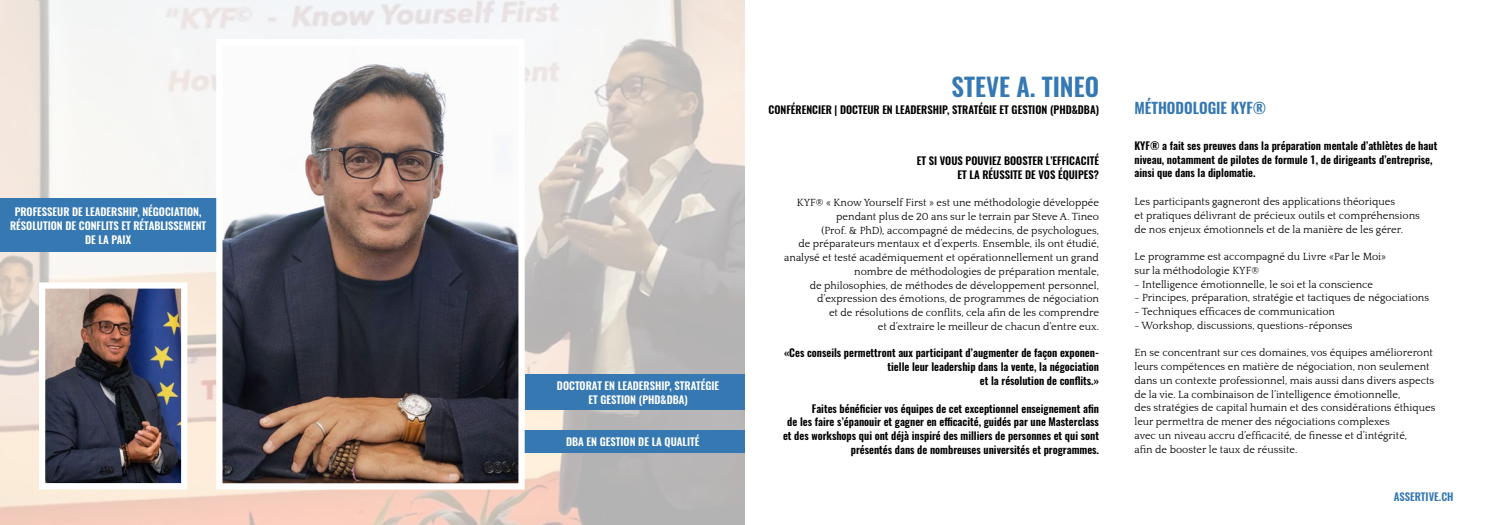
<style>
.page{position:relative;width:1489px;height:525px;background:#fff}
.page>*{position:absolute;margin:0;border:0;box-sizing:border-box;transform-origin:0 0}
.t1{font:600 25px "Oswald";color:#3578b2}
.t2{font:600 15px "Oswald";color:#3578b2}
.t3{font:10.62px/13.8px "Quattrocento";color:#000}
.t4{font:600 10.62px/13.8px "Oswald";color:#000;text-align:right}
.t5{font:600 10.62px/13.8px "Oswald";color:#fff;text-align:center}
.t6{font:600 10.62px "Oswald";color:#3578b2}
</style>
<div class="page">
<img style="left:0;top:0;width:744px;height:524px">
<img style="left:46px;top:289px;width:134px;height:193px">
<div style="left:39px;top:282px;width:148px;height:207px;border:6px solid #fff"></div>
<div style="left:0;top:198px;width:216px;height:54px;background:#3578b2"></div>
<div style="left:524px;top:374px;width:220px;height:35px;background:#3578b2"></div>
<div style="left:521px;top:430px;width:223px;height:22px;background:#3578b2"></div>
<img style="left:223px;top:46px;width:294px;height:436px">
<div style="left:216px;top:39px;width:308px;height:450px;border:6px solid #fff"></div>
<p class="t5" style="left:10px;top:205px;width:197px">PROFESSEUR DE LEADERSHIP, NÉGOCIATION,<br>RÉSOLUTION DE CONFLITS ET RÉTABLISSEMENT<br>DE LA PAIX</p>
<p class="t5" style="left:557px;top:378px;width:164px">DOCTORAT EN LEADERSHIP, STRATÉGIE<br>ET GESTION (PHD&amp;DBA)</p>
<p class="t5" style="left:566px;top:435px;width:135px">DBA EN GESTION DE LA QUALITÉ</p>
<h1 class="t1" style="left:951px;top:69px;width:149px">STEVE A. TINEO</h1>
<p class="t4" style="left:768px;top:103px;width:332px">CONFÉRENCIER | DOCTEUR EN LEADERSHIP, STRATÉGIE ET GESTION (PHD&amp;DBA)</p>
<p class="t4" style="left:916px;top:154px;width:184px">ET SI VOUS POUVIEZ BOOSTER L’EFFICACITÉ<br>ET LA RÉUSSITE DE VOS ÉQUIPES?</p>
<p class="t3" style="left:784px;top:196px;width:316px;text-align:right">KYF® « Know Yourself First » est une méthodologie développée pendant plus de 20 ans sur le terrain par Steve A. Tineo<br>(Prof. &amp; PhD), accompagné de médecins, de psychologues,<br>de préparateurs mentaux et d’experts. Ensemble, ils ont étudié, analysé et testé académiquement et opérationnellement un grand nombre de méthodologies de préparation mentale,<br>de philosophies, de méthodes de développement personnel, d’expression des émotions, de programmes de négociation<br>et de résolutions de conflits, cela afin de les comprendre<br>et d’extraire le meilleur de chacun d’entre eux.</p>
<p class="t4" style="left:784px;top:346px;width:316px">«Ces conseils permettront aux participant d’augmenter de façon exponen&shy;tielle leur leadership dans la vente, la négociation<br>et la résolution de conflits.»</p>
<p class="t4" style="left:783px;top:401px;width:317px">Faites bénéficier vos équipes de cet exceptionnel enseignement afin<br>de les faire s’épanouir et gagner en efficacité, guidés par une Masterclass et des workshops qui ont déjà inspiré des milliers de personnes et qui sont présentés dans de nombreuses universités et programmes.</p>
<h2 class="t2" style="left:1134px;top:97px;width:133px">MÉTHODOLOGIE KYF®</h2>
<p class="t4" style="left:1134px;top:139px;width:304px;text-align:left">KYF® a fait ses preuves dans la préparation mentale d’athlètes de haut niveau, notamment de pilotes de formule 1, de dirigeants d’entreprise, ainsi que dans la diplomatie.</p>
<p class="t3" style="left:1134px;top:195px;width:287px">Les participants gagneront des applications théoriques<br>et pratiques délivrant de précieux outils et compréhensions de nos enjeux émotionnels et de la manière de les gérer.</p>
<p class="t3" style="left:1134px;top:250px;width:253px">Le programme est accompagné du Livre «Par le Moi» sur la méthodologie KYF®</p>
<p class="t3" style="left:1134px;top:277px;width:240px">- Intelligence émotionnelle, le soi et la conscience</p>
<p class="t3" style="left:1134px;top:291px;width:296px">- Principes, préparation, stratégie et tactiques de négociations</p>
<p class="t3" style="left:1134px;top:305px;width:202px">- Techniques efficaces de communication</p>
<p class="t3" style="left:1134px;top:319px;width:220px">- Workshop, discussions, questions-réponses</p>
<p class="t3" style="left:1134px;top:346px;width:302px">En se concentrant sur ces domaines, vos équipes amélioreront leurs compétences en matière de négociation, non seulement dans un contexte professionnel, mais aussi dans divers aspects de la vie. La combinaison de l’intelligence émotionnelle,<br>des stratégies de capital humain et des considérations éthiques leur permettra de mener des négociations complexes<br>avec un niveau accru d’efficacité, de finesse et d’intégrité,<br>afin de booster le taux de réussite.</p>
<p class="t6" style="left:1393px;top:489px;width:61px">ASSERTIVE.CH</p>
</div>
